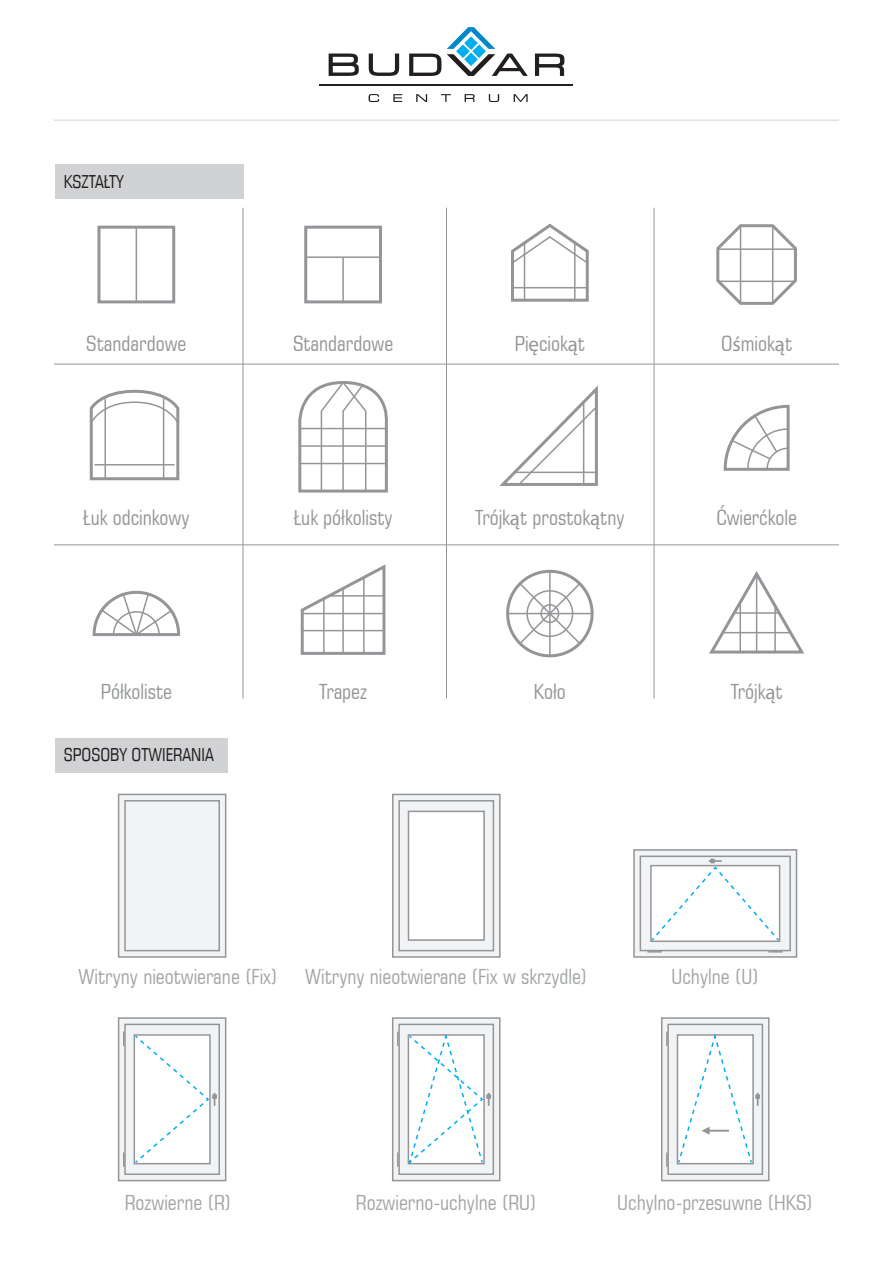
<style>
.page{position:relative;width:893px;height:1263px;background:#fff}
.page>*{position:absolute;margin:0;border:0;box-sizing:border-box;transform-origin:0 0}
.t1{font:condensed 21px "Square 721 BT";color:#a3a5a5}
.t2{font:condensed 21px "Square 721 BT";color:#939598}
.t3{font:18px "Square 721 Cn EU";color:#231f20}
.s1{font-family:"Myriad Pro";font-stretch:normal}
</style>
<div class="page">
<svg style="left:329px;top:54px;width:30px;height:22px"></svg>
<svg style="left:369px;top:54px;width:30px;height:22px"></svg>
<svg style="left:409px;top:54px;width:32px;height:22px"></svg>
<svg style="left:535px;top:54px;width:29px;height:22px"></svg>
<hr style="left:320px;top:84px;width:253px;height:2px;background:#231f20">
<svg style="left:369px;top:94px;width:159px;height:8px"></svg>
<svg style="left:447px;top:27px;width:81px;height:49px"></svg>
<hr style="left:54px;top:120px;width:785px;height:1px;background:#d1d2d4">
<div style="left:97px;top:226px;width:78px;height:77px;border:3px solid #939598"></div>
<hr style="left:136px;top:227px;width:1px;height:75px;background:#939598">
<div style="left:304px;top:226px;width:78px;height:77px;border:3px solid #939598"></div>
<hr style="left:342px;top:257px;width:2px;height:45px;background:#939598">
<hr style="left:306px;top:256px;width:74px;height:2px;background:#939598">
<svg style="left:511px;top:223px;width:78px;height:79px"></svg>
<svg style="left:716px;top:224px;width:81px;height:81px"></svg>
<svg style="left:89px;top:389px;width:91px;height:92px"></svg>
<svg style="left:298px;top:381px;width:90px;height:112px"></svg>
<hr style="left:300px;top:463px;width:86px;height:1px;background:#939598">
<hr style="left:300px;top:445px;width:86px;height:2px;background:#939598">
<hr style="left:300px;top:428px;width:86px;height:1px;background:#939598">
<svg style="left:499px;top:385px;width:99px;height:101px"></svg>
<hr style="left:515px;top:472px;width:81px;height:1px;background:#939598">
<hr style="left:583px;top:404px;width:1px;height:80px;background:#939598">
<svg style="left:723px;top:404px;width:67px;height:67px"></svg>
<svg style="left:92px;top:590px;width:89px;height:46px"></svg>
<div style="left:506px;top:570px;width:88px;height:87px;border:3px solid #939598;border-radius:50%"></div>
<hr style="left:549px;top:571px;width:2px;height:85px;background:#939598">
<hr style="left:508px;top:613px;width:84px;height:1px;background:#939598">
<svg style="left:518px;top:581px;width:64px;height:64px"></svg>
<svg style="left:300px;top:564px;width:86px;height:91px"></svg>
<hr style="left:302px;top:613px;width:82px;height:1px;background:#939598">
<hr style="left:329px;top:595px;width:55px;height:2px;background:#939598">
<hr style="left:302px;top:630px;width:82px;height:1px;background:#939598">
<hr style="left:342px;top:588px;width:2px;height:65px;background:#939598">
<hr style="left:363px;top:577px;width:2px;height:76px;background:#939598">
<hr style="left:323px;top:599px;width:2px;height:54px;background:#939598">
<svg style="left:709px;top:571px;width:96px;height:83px"></svg>
<hr style="left:54px;top:364px;width:785px;height:1px;background:#939598">
<hr style="left:54px;top:544px;width:785px;height:1px;background:#939598">
<hr style="left:446px;top:208px;width:1px;height:490px;background:#939598">
<hr style="left:654px;top:208px;width:1px;height:490px;background:#939598">
<hr style="left:243px;top:208px;width:1px;height:490px;background:#939598">
<div style="left:119px;top:794px;width:107px;height:163px;background:#f2f3f4"></div>
<div style="left:118px;top:794px;width:108px;height:164px;border:2px solid #939598"></div>
<div style="left:124px;top:800px;width:96px;height:151px;border:2px solid #939598"></div>
<div style="left:393px;top:794px;width:107px;height:163px;background:#f2f3f4"></div>
<div style="left:392px;top:794px;width:109px;height:164px;border:2px solid #939598"></div>
<div style="left:398px;top:800px;width:96px;height:151px;border:2px solid #939598"></div>
<div style="left:408px;top:811px;width:76px;height:129px;background:#fff"></div>
<div style="left:408px;top:811px;width:77px;height:130px;border:2px solid #939598"></div>
<div style="left:634px;top:850px;width:162px;height:107px;background:#f2f3f4"></div>
<div style="left:633px;top:849px;width:164px;height:109px;border:2px solid #939598"></div>
<div style="left:640px;top:855px;width:151px;height:96px;border:2px solid #939598"></div>
<svg style="left:647px;top:951px;width:15px;height:1px"></svg>
<svg style="left:768px;top:951px;width:15px;height:1px"></svg>
<svg style="left:650px;top:859px;width:130px;height:83px"></svg>
<div style="left:119px;top:1018px;width:107px;height:162px;background:#f2f3f4"></div>
<div style="left:118px;top:1017px;width:108px;height:164px;border:2px solid #939598"></div>
<div style="left:124px;top:1024px;width:96px;height:151px;border:2px solid #939598"></div>
<svg style="left:123px;top:1031px;width:1px;height:15px"></svg>
<svg style="left:123px;top:1152px;width:1px;height:15px"></svg>
<svg style="left:133px;top:1034px;width:84px;height:130px"></svg>
<div style="left:393px;top:1018px;width:107px;height:162px;background:#f2f3f4"></div>
<div style="left:392px;top:1017px;width:108px;height:164px;border:2px solid #939598"></div>
<div style="left:398px;top:1024px;width:96px;height:151px;border:2px solid #939598"></div>
<svg style="left:397px;top:1031px;width:2px;height:15px"></svg>
<svg style="left:397px;top:1152px;width:2px;height:15px"></svg>
<svg style="left:407px;top:1033px;width:84px;height:132px"></svg>
<div style="left:662px;top:1018px;width:107px;height:162px;background:linear-gradient(to right,#f2f3f4,#f2f3f4)"></div>
<div style="left:661px;top:1017px;width:108px;height:164px;border:2px solid #939598"></div>
<div style="left:668px;top:1024px;width:94px;height:150px;background:#f2f3f4"></div>
<div style="left:667px;top:1024px;width:96px;height:151px;border:2px solid #939598"></div>
<svg style="left:666px;top:1031px;width:2px;height:15px"></svg>
<svg style="left:666px;top:1152px;width:2px;height:15px"></svg>
<svg style="left:677px;top:1034px;width:83px;height:130px"></svg>
<div style="left:55px;top:164px;width:188px;height:35px;background:#d1d2d4"></div>
<div style="left:55px;top:738px;width:172px;height:34px;background:#d1d2d4"></div>
<p class="t3" style="left:64px;top:170px;width:62px">KSZTAŁTY</p>
<p class="t2" style="left:86px;top:330px;width:102px">Standardowe</p>
<p class="t2" style="left:293px;top:330px;width:102px">Standardowe</p>
<p class="t2" style="left:515px;top:330px;width:72px">Pi<span class="s1">ę</span>ciok<span class="s1">ą</span>t</p>
<p class="t2" style="left:721px;top:330px;width:72px">O<span class="s1">ś</span>miok<span class="s1">ą</span>t</p>
<p class="t2" style="left:83px;top:504px;width:108px">Łuk odcinkowy</p>
<p class="t2" style="left:294px;top:504px;width:100px">Łuk półkolisty</p>
<p class="t2" style="left:475px;top:504px;width:151px">Trójk<span class="s1">ą</span>t prostok<span class="s1">ą</span>tny</p>
<p class="t2" style="left:716px;top:504px;width:82px">Ćwierćkole</p>
<p class="t2" style="left:101px;top:678px;width:73px">Półkoliste</p>
<p class="t2" style="left:319px;top:678px;width:49px">Trapez</p>
<p class="t2" style="left:534px;top:678px;width:34px">Koło</p>
<p class="t2" style="left:731px;top:678px;width:53px">Trójk<span class="s1">ą</span>t</p>
<p class="t3" style="left:64px;top:743px;width:151px">SPOSOBY OTWIERANIA</p>
<p class="t1" style="left:78px;top:964px;width:201px">Witryny nieotwierane (Fix)</p>
<p class="t1" style="left:305px;top:964px;width:284px">Witryny nieotwierane (Fix w skrzydle)</p>
<p class="t1" style="left:671px;top:964px;width:89px">Uchylne (U)</p>
<p class="t1" style="left:125px;top:1190px;width:108px">Rozwierne (R)</p>
<p class="t1" style="left:356px;top:1190px;width:182px">Rozwierno-uchylne (RU)</p>
<p class="t1" style="left:617px;top:1190px;width:197px">Uchylno-przesuwne (HKS)</p>
</div>
